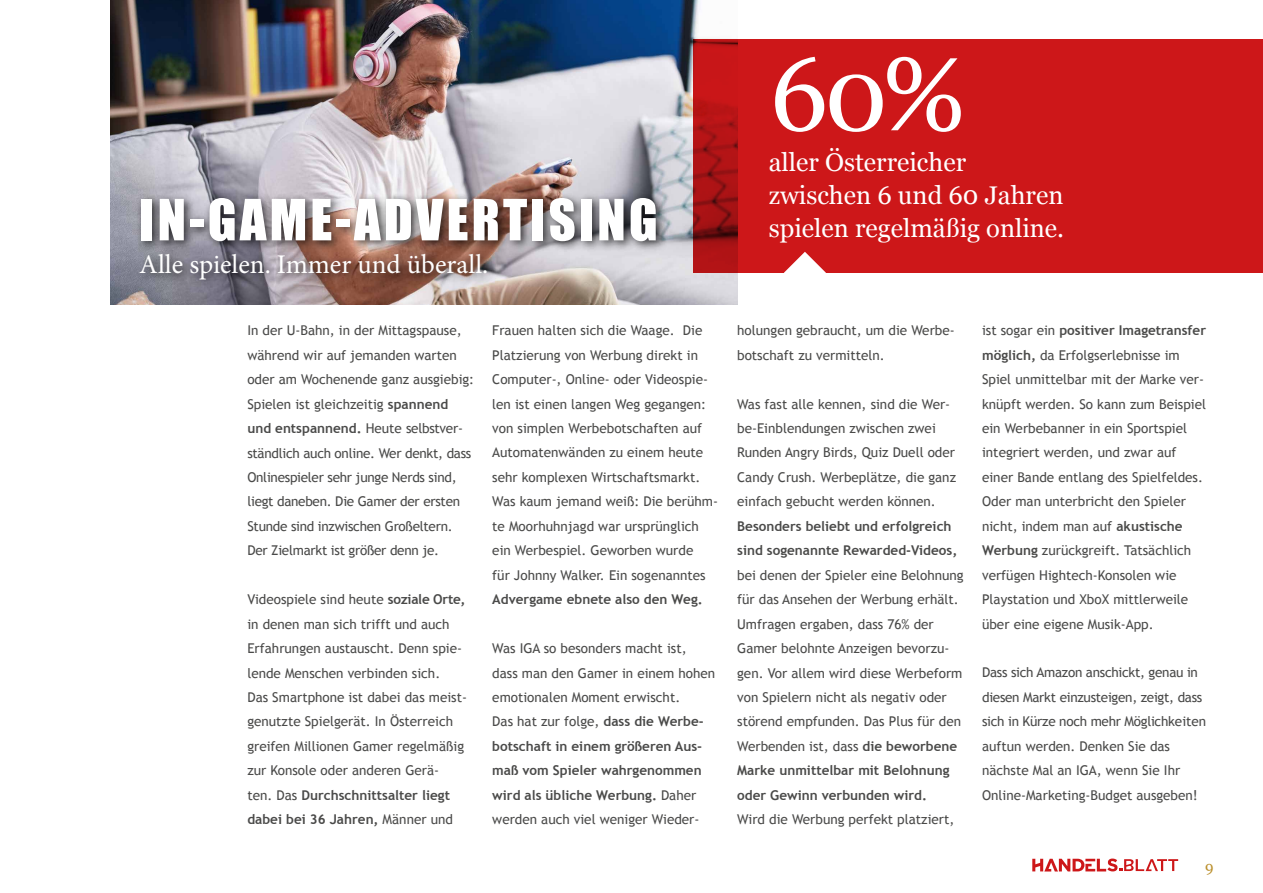
<style>
.page{position:relative;width:1263px;height:893px;background:#fff}
.page>*{position:absolute;margin:0;border:0;box-sizing:border-box;transform-origin:0 0}
.t1{font:103.5px "Georgia";color:#fff}
.t2{font:52.5px "Impact";letter-spacing:.06em;color:#fff}
.t3{font:27px "Minion Pro";color:#fff}
.t4{font:25.5px/33px "Georgia";color:#fff}
.t5{font:15px "Georgia";color:#bb902d}
.t6{font:13.5px/24.5px "Trebuchet MS";color:#4a4a49}
.t7{font:13.5px/24.5px "Trebuchet MS";letter-spacing:-.02em;color:#4a4a49}
.t8{font:700 13.5px/24.5px "Trebuchet MS";color:#4a4a49}
.s1{font-weight:700}
</style>
<div class="page">
<svg style="left:1032px;top:858px;width:146px;height:13px"></svg>
<img style="left:111px;top:0;width:626px;height:305px">
<div style="left:693px;top:39px;width:570px;height:234px;background:#cd1719"></div>
<svg style="left:784px;top:252px;width:42px;height:21px"></svg>
<div style="left:135px;top:192px;width:533px;height:99px;background:#000;opacity:.75"></div>
<h2 class="t2" style="left:139px;top:179px;width:520px">IN-GAME-ADVERTISING</h2>
<h3 class="t3" style="left:139px;top:246px;width:351px">Alle spielen. Immer und überall.</h3>
<p class="t7" style="left:247px;top:318px;width:228px">In der U-Bahn, in der Mittagspause, während wir auf jemanden warten oder am Wochenende ganz ausgiebig:<br>Spielen ist gleichzeitig <span class="s1">spannend und entspannend.</span> Heute selbstver&shy;ständlich auch online. Wer denkt, dass Onlinespieler sehr junge Nerds sind, liegt daneben. Die Gamer der ersten Stunde sind inzwischen Großeltern.<br>Der Zielmarkt ist größer denn je.</p>
<p class="t6" style="left:247px;top:587px;width:221px">Videospiele sind heute <span class="s1">soziale Orte, </span>in denen man sich trifft und auch Erfahrungen austauscht. Denn spie&shy;lende Menschen verbinden sich.<br>Das Smartphone ist dabei das meist&shy;genutzte Spielgerät. In Österreich greifen Millionen Gamer regelmäßig zur Konsole oder anderen Gerä&shy;ten. Das <span class="s1">Durchschnittsalter liegt dabei bei 36 Jahren,</span> Männer und</p>
<p class="t6" style="left:492px;top:318px;width:227px">Frauen halten sich die Waage. Die Platzierung von Werbung direkt in Computer-, Online- oder Videospie&shy;len ist einen langen Weg gegangen: von simplen Werbebotschaften auf Automatenwänden zu einem heute sehr komplexen Wirtschaftsmarkt.<br>Was kaum jemand weiß: Die berühm&shy;te Moorhuhnjagd war ursprünglich ein Werbespiel. Geworben wurde<br>für Johnny Walker. Ein sogenanntes</p>
<p class="t8" style="left:492px;top:587px;width:212px">Advergame ebnete also den Weg.</p>
<p class="t6" style="left:492px;top:636px;width:224px">Was IGA so besonders macht ist, dass man den Gamer in einem hohen emotionalen Moment erwischt.<br>Das hat zur folge, <span class="s1">dass die Werbe&shy;botschaft in einem größeren Aus&shy;maß vom Spieler wahrgenommen wird als übliche Werbung.</span> Daher werden auch viel weniger Wieder-</p>
<h1 class="t1" style="left:770px;top:19px;width:198px">60%</h1>
<h3 class="t4" style="left:769px;top:144px;width:297px">aller Österreicher zwischen 6 und 60 Jahren spielen regelmäßig online.</h3>
<p class="t6" style="left:737px;top:318px;width:219px">holungen gebraucht, um die Werbe&shy;botschaft zu vermitteln.</p>
<p class="t6" style="left:737px;top:392px;width:220px">Was fast alle kennen, sind die Wer&shy;be-Einblendungen zwischen zwei Runden Angry Birds, Quiz Duell oder Candy Crush. Werbeplätze, die ganz einfach gebucht werden können.</p>
<p class="t8" style="left:737px;top:514px;width:222px">Besonders beliebt und erfolgreich sind sogenannte Rewarded-Videos,</p>
<p class="t6" style="left:737px;top:563px;width:228px">bei denen der Spieler eine Belohnung für das Ansehen der Werbung erhält.<br>Umfragen ergaben, dass 76% der Gamer belohnte Anzeigen bevorzu&shy;gen. Vor allem wird diese Werbeform von Spielern nicht als negativ oder störend empfunden. Das Plus für den Werbenden ist, dass <span class="s1">die beworbene Marke unmittelbar mit Belohnung oder Gewinn verbunden wird.</span></p>
<p class="t6" style="left:737px;top:807px;width:219px">Wird die Werbung perfekt platziert,</p>
<p class="t6" style="left:982px;top:318px;width:226px">ist sogar ein <span class="s1">positiver Imagetransfer möglich,</span> da Erfolgserlebnisse im Spiel unmittelbar mit der Marke ver&shy;knüpft werden. So kann zum Beispiel ein Werbebanner in ein Sportspiel integriert werden, und zwar auf einer Bande entlang des Spielfeldes.<br>Oder man unterbricht den Spieler nicht, indem man auf <span class="s1">akustische Werbung</span> zurückgreift. Tatsächlich verfügen Hightech-Konsolen wie Playstation und XboX mittlerweile über eine eigene Musik-App.</p>
<p class="t7" style="left:982px;top:661px;width:226px">Dass sich Amazon anschickt, genau in diesen Markt einzusteigen, zeigt, dass sich in Kürze noch mehr Möglichkeiten auftun werden. Denken Sie das nächste Mal an IGA, wenn Sie Ihr Online-Marketing-Budget ausgeben!</p>
<p class="t5" style="left:1205px;top:855px;width:10px">9</p>
</div>
